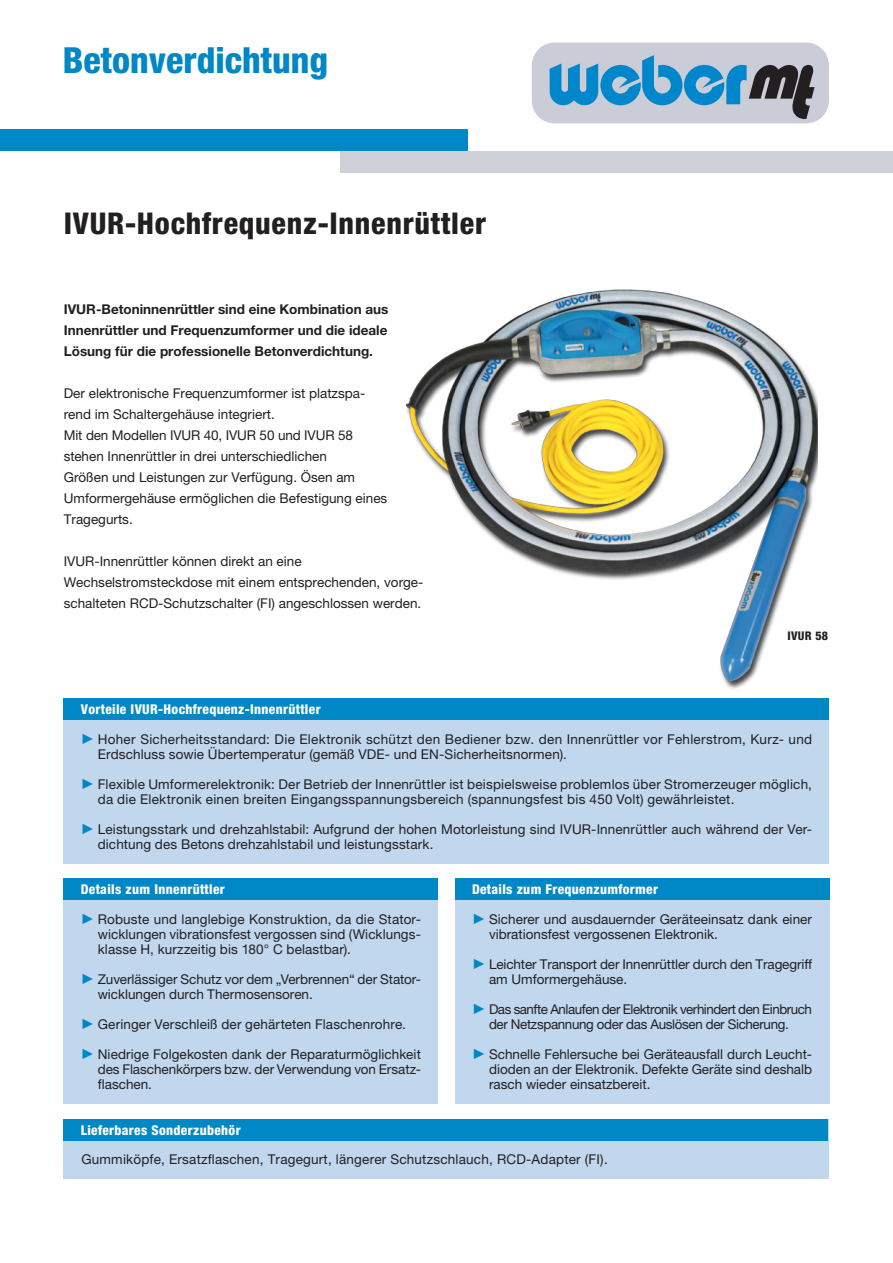
<style>
.page{position:relative;width:893px;height:1263px;background:#fff}
.page>*{position:absolute;margin:0;border:0;box-sizing:border-box;transform-origin:0 0}
.t1{font:800 condensed 36px "Helvetica Neue LT Pro";color:#0087c6}
.t2{font:800 condensed 30px "Helvetica Neue LT Pro";letter-spacing:.025em;color:#231f20}
.t3{font:13.5px/15px "Helvetica Neue LT Pro";color:#231f20}
.t4{font:13.5px/15px "Helvetica Neue LT Pro";letter-spacing:.02em;color:#231f20}
.t5{font:700 13.5px/21px "Helvetica Neue LT Pro";color:#231f20;text-align:justify}
.t6{font:800 condensed 13.5px "Helvetica Neue LT Pro";letter-spacing:.025em;color:#fff}
.t7{font:13.5px/15px "Helvetica Neue LT Pro";letter-spacing:-.035em;color:#231f20;text-align:center}
.t8{font:800 condensed 12px "Helvetica Neue LT Pro";letter-spacing:.025em;color:#231f20}
.s1{color:#0087c6}
</style>
<div class="page">
<div style="left:64px;top:878px;width:374px;height:225px;background:#c0d7ee"></div>
<div style="left:64px;top:704px;width:765px;height:160px;background:#c0d7ee"></div>
<div style="left:455px;top:878px;width:374px;height:225px;background:#c0d7ee"></div>
<div style="left:64px;top:698px;width:765px;height:22px;background:#0087c6"></div>
<div style="left:64px;top:1120px;width:765px;height:59px;background:#c0d7ee"></div>
<div style="left:64px;top:1120px;width:764px;height:21px;background:#0087c6"></div>
<div style="left:455px;top:878px;width:374px;height:22px;background:#0087c6"></div>
<div style="left:64px;top:878px;width:374px;height:22px;background:#0087c6"></div>
<div style="left:340px;top:151px;width:553px;height:21px;background:#ced1d8"></div>
<div style="left:0;top:130px;width:468px;height:21px;background:#0087c6"></div>
<img style="left:405px;top:289px;width:412px;height:400px">
<div style="left:532px;top:43px;width:297px;height:80px;background:#cacdd7;border-radius:23px"></div>
<svg style="left:550px;top:55px;width:264px;height:64px"></svg>
<h1 class="t1" style="left:63px;top:38px;width:267px">Betonverdichtung</h1>
<h2 class="t2" style="left:64px;top:205px;width:424px">IVUR-Hochfrequenz-Innenrüttler</h2>
<p class="t5" style="left:64px;top:298px;width:326px">IVUR-Betoninnenrüttler sind eine Kombination aus Innenrüttler und Frequenzumformer und die ideale Lösung für die professionelle Betonverdichtung.</p>
<p class="t3" style="left:64px;top:382px;width:325px;line-height:21px">Der elektronische Frequenzumformer ist platzspa&shy;rend im Schaltergehäuse integriert.<br>Mit den Modellen IVUR 40, IVUR 50 und IVUR 58 stehen Innenrüttler in drei unterschiedlichen<br>Größen und Leistungen zur Verfügung. Ösen am Umformergehäuse ermöglichen die Befestigung eines Tragegurts.</p>
<p class="t3" style="left:64px;top:550px;width:361px;line-height:21px">IVUR-Innenrüttler können direkt an eine<br>Wechselstromsteckdose mit einem entsprechenden, vorge&shy;schalteten RCD-Schutzschalter (FI) angeschlossen werden.</p>
<p class="t6" style="left:81px;top:701px;width:241px">Vorteile IVUR-Hochfrequenz-Innenrüttler</p>
<p class="t8" style="left:787px;top:628px;width:42px">IVUR 58</p>
<p class="t4" style="left:98px;top:732px;width:716px;text-indent:-17px"><span class="s1">✓</span> Hoher Sicherheitsstandard: Die Elektronik schützt den Bediener bzw. den Innenrüttler vor Fehlerstrom, Kurz- und<br>Erdschluss sowie Übertemperatur (gemäß VDE- und EN-Sicherheitsnormen).</p>
<p class="t3" style="left:98px;top:777px;width:716px;text-indent:-17px"><span class="s1">✓</span> Flexible Umformerelektronik: Der Betrieb der Innenrüttler ist beispielsweise problemlos über Stromerzeuger möglich, da die Elektronik einen breiten Eingangsspannungsbereich (spannungsfest bis 450 Volt) gewährleistet.</p>
<p class="t3" style="left:98px;top:822px;width:716px;text-indent:-17px"><span class="s1">✓</span> Leistungsstark und drehzahlstabil: Aufgrund der hohen Motorleistung sind IVUR-Innenrüttler auch während der Ver&shy;dichtung des Betons drehzahlstabil und leistungsstark.</p>
<p class="t6" style="left:81px;top:881px;width:146px">Details zum Innenrüttler</p>
<p class="t3" style="left:98px;top:912px;width:325px;text-align:justify;text-indent:-17px"><span class="s1">✓</span> Robuste und langlebige Konstruktion, da die Stator&shy;wicklungen vibrationsfest vergossen sind (Wicklungs&shy;klasse H, kurzzeitig bis 180° C belastbar).</p>
<p class="t3" style="left:98px;top:972px;width:325px;text-indent:-17px"><span class="s1">✓</span> Zuverlässiger Schutz vor dem „Verbrennen“ der Stator&shy;wicklungen durch Thermosensoren.</p>
<p class="t3" style="left:81px;top:1017px;width:327px"><span class="s1">✓</span> Geringer Verschleiß der gehärteten Flaschenrohre.</p>
<p class="t3" style="left:98px;top:1047px;width:325px;text-align:justify;text-indent:-17px"><span class="s1">✓</span> Niedrige Folgekosten dank der Reparaturmöglichkeit des Flaschenkörpers bzw. der Verwendung von Ersatz&shy;flaschen.</p>
<p class="t6" style="left:81px;top:1122px;width:161px">Lieferbares Sonderzubehör</p>
<p class="t6" style="left:472px;top:881px;width:188px">Details zum Frequenzumformer</p>
<p class="t3" style="left:489px;top:912px;width:325px;text-indent:-17px"><span class="s1">✓</span> Sicherer und ausdauernder Geräteeinsatz dank einer vibrationsfest vergossenen Elektronik.</p>
<p class="t3" style="left:489px;top:957px;width:325px;text-indent:-17px"><span class="s1">✓</span> Leichter Transport der Innenrüttler durch den Tragegriff am Umformergehäuse.</p>
<p class="t7" style="left:472px;top:1002px;width:342px"><span class="s1">✓</span> Das sanfte Anlaufen der Elektronik verhindert den Einbruch der Netzspannung oder das Auslösen der Sicherung.</p>
<p class="t3" style="left:489px;top:1047px;width:325px;text-align:justify;text-indent:-17px"><span class="s1">✓</span> Schnelle Fehlersuche bei Geräteausfall durch Leucht&shy;dioden an der Elektronik. Defekte Geräte sind deshalb rasch wieder einsatzbereit.</p>
<p class="t3" style="left:81px;top:1152px;width:528px">Gummiköpfe, Ersatzflaschen, Tragegurt, längerer Schutzschlauch, RCD-Adapter (FI).</p>
</div>
